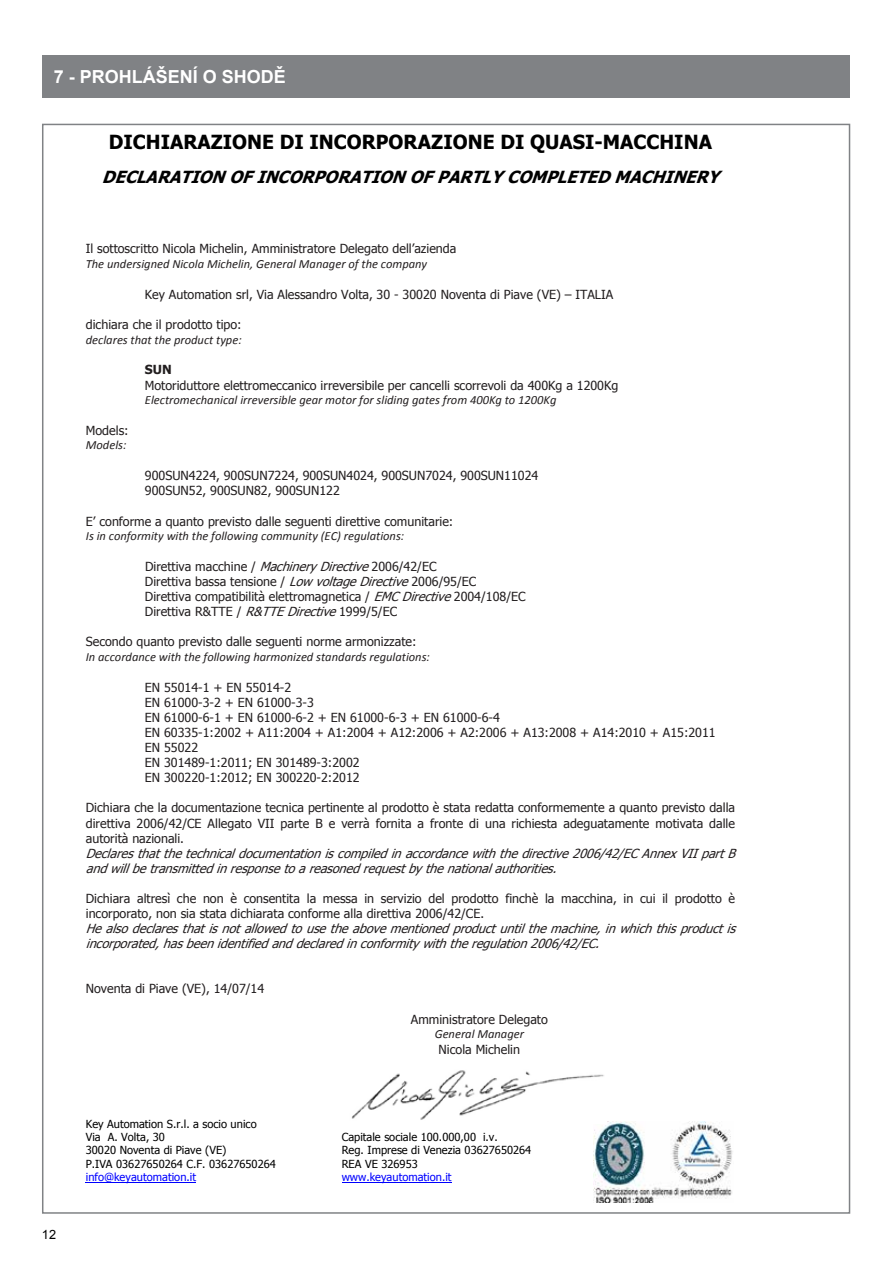
<style>
.page{position:relative;width:893px;height:1263px;background:#fff}
.page>*{position:absolute;margin:0;border:0;box-sizing:border-box;transform-origin:0 0}
.t1{font:700 19.35px "Tahoma";color:#000}
.t2{font:700 18px "Arial";color:#fff}
.t3{font:italic 700 16.65px "Tahoma";color:#000}
.t4{font:12.75px "Arial";color:#000}
.t5{font:12.45px/15.1px "Tahoma";color:#221e1f}
.t6{font:italic 12.45px/15px "Tahoma";color:#221e1f}
.t7{font:italic 12.45px/14.5px "Calibri";color:#221e1f}
.t8{font:11.1px/13.4px "Tahoma";color:#000}
.t9{font:11.1px "Tahoma";color:#00f}
.s1{font-family:"Calibri";font-style:italic}
.s2{font-family:"Tahoma";font-style:normal}
.s3{font-weight:700}
.s4{font-style:italic}
.s5{font-style:normal}
</style>
<div class="page">
<img style="left:593px;top:1121px;width:140px;height:81px">
<hr style="left:86px;top:1182px;width:110px;height:1px;background:#00f">
<hr style="left:342px;top:1182px;width:109px;height:1px;background:#00f">
<img style="left:351px;top:1070px;width:256px;height:53px">
<div style="left:42px;top:56px;width:808px;height:42px;background:#808285"></div>
<p class="t2" style="left:54px;top:65px;width:234px">7 - PROHLÁŠENÍ O SHODĚ</p>
<p class="t1" style="left:109px;top:128px;width:605px">DICHIARAZIONE DI INCORPORAZIONE DI QUASI-MACCHINA</p>
<p class="t3" style="left:102px;top:166px;width:625px">DECLARATIONOFINCORPORATIONOFPARTLYCOMPLETEDMACHINERY</p>
<p class="t5" style="left:86px;top:241px;width:372px;line-height:14.5px">Il sottoscritto Nicola Michelin, Amministratore Delegato dell’azienda<br><span class="s1">The undersigned Nicola Michelin, General Manager of the company</span></p>
<p class="t5" style="left:145px;top:286px;width:470px">Key Automation srl, Via Alessandro Volta, 30 - 30020 Noventa di Piave (VE) – ITALIA</p>
<p class="t7" style="left:86px;top:317px;width:157px"><span class="s2">dichiara che il prodotto tipo: </span>declares that the product type:</p>
<p class="t5" style="left:145px;top:362px;width:475px"><span class="s3">SUN<br></span>Motoriduttore elettromeccanico irreversibile per cancelli scorrevoli da 400Kg a 1200Kg<br><span class="s1">Electromechanical irreversible gear motor for sliding gates from 400Kg to 1200Kg</span></p>
<p class="t5" style="left:86px;top:423px;width:44px;line-height:14.5px">Models:<br><span class="s1">Models:</span></p>
<p class="t5" style="left:145px;top:468px;width:395px">900SUN4224, 900SUN7224, 900SUN4024, 900SUN7024, 900SUN11024<br>900SUN52, 900SUN82, 900SUN122</p>
<p class="t5" style="left:86px;top:513px;width:369px;line-height:14.5px">E’ conforme a quanto previsto dalle seguenti direttive comunitarie:<br><span class="s1">Is in conformity with the following community (EC) regulations:</span></p>
<p class="t5" style="left:145px;top:558px;width:382px">Direttiva macchine / <span class="s4">Machinery Directive</span>2006/42/EC<br>Direttiva bassa tensione / <span class="s4">LowvoltageDirective</span>2006/95/EC Direttiva compatibilità elettromagnetica / <span class="s4">EMCDirective</span>2004/108/EC Direttiva R&amp;TTE / <span class="s4">R&amp;TTEDirective</span>1999/5/EC</p>
<p class="t7" style="left:86px;top:635px;width:346px"><span class="s2">Secondo quanto previsto dalle seguenti norme armonizzate:<br></span>In accordance with the following harmonized standards regulations:</p>
<p class="t5" style="left:145px;top:679px;width:572px">EN 55014-1 + EN 55014-2<br>EN 61000-3-2 + EN 61000-3-3<br>EN 61000-6-1 + EN 61000-6-2 + EN 61000-6-3 + EN 61000-6-4<br>EN 60335-1:2002 + A11:2004 + A1:2004 + A12:2006 + A2:2006 + A13:2008 + A14:2010 + A15:2011<br>EN 55022<br>EN 301489-1:2011; EN 301489-3:2002<br>EN 300220-1:2012; EN 300220-2:2012</p>
<p class="t5" style="left:86px;top:800px;width:656px">Dichiara che la documentazione tecnica pertinente al prodotto è stata redatta conformemente a quanto previsto dalla direttiva 2006/42/CE Allegato VII parte B e verrà fornita a fronte di una richiesta adeguatamente motivata dalle autorità nazionali.<br><span class="s4">Declaresthatthetechnicaldocumentationiscompiledinaccordancewiththedirective2006/42/ECAnnexVIIpartB andwillbetransmittedinresponsetoareasonedrequestby thenationalauthorities.</span></p>
<p class="t6" style="left:86px;top:890px;width:656px"><span class="s5">Dichiara altresì che non è consentita la messa in servizio del prodotto finchè la macchina, in cui il prodotto è incorporato, non sia stata dichiarata conforme alla direttiva 2006/42/CE.<br></span>Healsodeclaresthatisnotallowedtousetheabovementionedproductuntilthemachine,inwhichthisproductis incorporated,hasbeenidentifiedanddeclaredinconformity withtheregulation2006/42/EC.</p>
<p class="t5" style="left:86px;top:981px;width:180px">Noventa di Piave (VE), 14/07/14</p>
<p class="t5" style="left:411px;top:1011px;width:138px;line-height:14.5px;text-align:center">Amministratore Delegato<br><span class="s1">General Manager</span></p>
<p class="t5" style="left:439px;top:1041px;width:83px">Nicola Michelin</p>
<p class="t8" style="left:86px;top:1116px;width:172px">Key Automation S.r.l. a socio unico<br>Via A. Volta, 30</p>
<p class="t8" style="left:342px;top:1130px;width:158px">Capitale sociale 100.000,00 i.v.</p>
<p class="t4" style="left:42px;top:1226px;width:16px">12</p>
<p class="t8" style="left:86px;top:1143px;width:142px">30020 Noventa di Piave (VE)</p>
<p class="t8" style="left:342px;top:1143px;width:191px">Reg. Imprese di Venezia 03627650264</p>
<p class="t8" style="left:86px;top:1156px;width:192px">P.IVA 03627650264 C.F. 03627650264</p>
<p class="t8" style="left:342px;top:1156px;width:78px">REA VE 326953</p>
<p class="t9" style="left:86px;top:1170px;width:112px">info@keyautomation.it</p>
<p class="t9" style="left:342px;top:1170px;width:111px">www.keyautomation.it</p>
</div>
